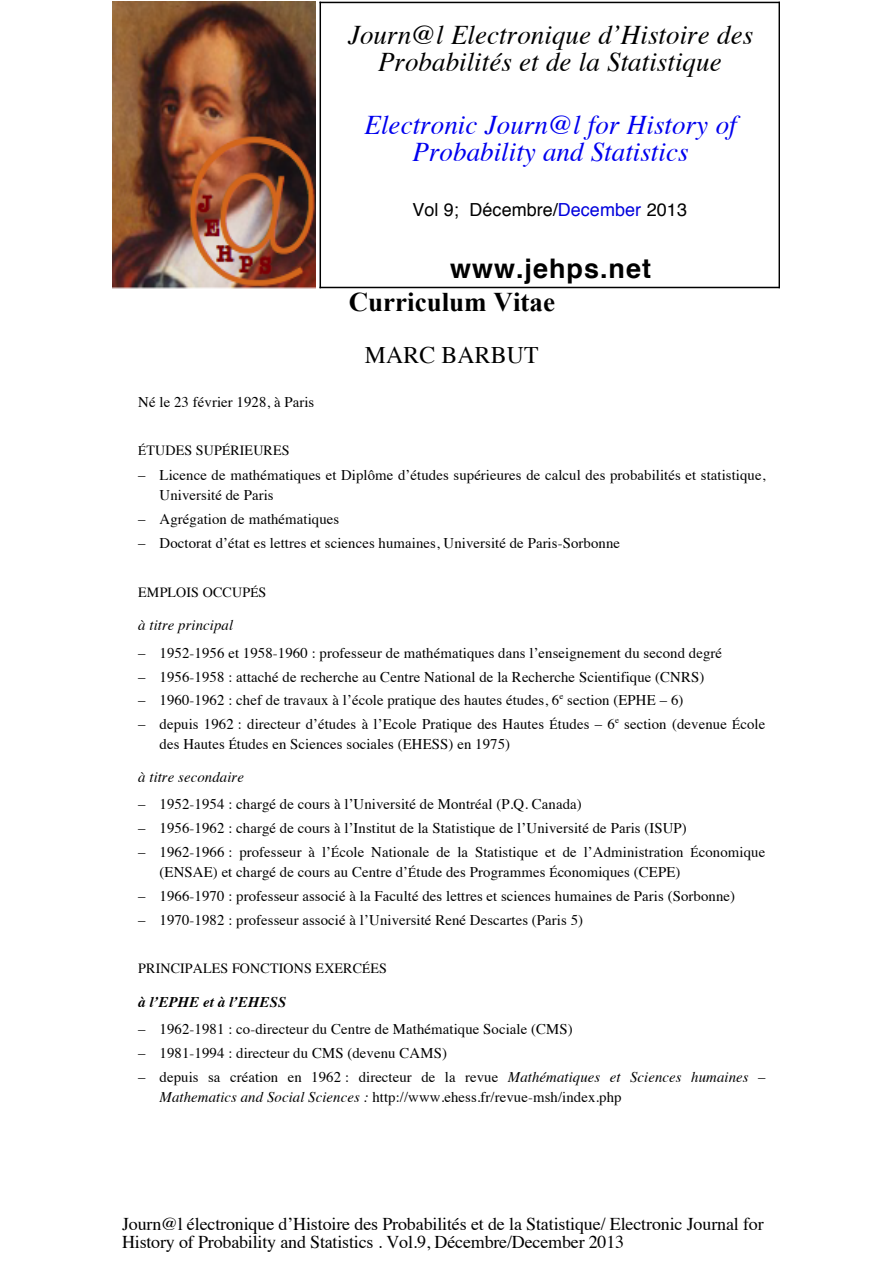
<style>
.page{position:relative;width:893px;height:1263px;background:#fff}
.page>*{position:absolute;margin:0;border:0;box-sizing:border-box;transform-origin:0 0}
.t1{font:italic 27px/27px "Times";color:#000;text-align:center}
.t2{font:italic 27px/27px "Times";color:#00e;text-align:center}
.t3{font:700 27px "Times New Roman";color:#000}
.t4{font:700 27px "Helvetica";letter-spacing:.035em;color:#000}
.t5{font:23.7px "Times";letter-spacing:.005em;color:#000}
.t6{font:18px/18px "Times";letter-spacing:-.01em;color:#000}
.t7{font:18px "Helvetica";color:#000}
.t8{font:14.7px/19.8px "Times";letter-spacing:.005em;color:#000}
.t9{font:italic 14.7px "Times";letter-spacing:.005em;color:#000}
.t10{font:italic 700 14.7px "Times";letter-spacing:.01em;color:#000}
.t11{font:14.1px "Times";letter-spacing:.01em;color:#000}
.s1{color:#00d}
.s2{font-size:13.35px}
.s3{font-style:italic}
</style>
<div class="page">
<img style="left:112px;top:2px;width:203px;height:286px">
<hr style="left:320px;top:2px;width:459px;height:1px;background:#000">
<hr style="left:320px;top:287px;width:459px;height:1px;background:#000">
<hr style="left:320px;top:2px;width:1px;height:286px;background:#000">
<hr style="left:778px;top:2px;width:1px;height:286px;background:#000">
<p class="t1" style="left:348px;top:20px;width:407px">Journ@l Electronique d’Histoire des<br>Probabilités et de la Statistique</p>
<p class="t2" style="left:364px;top:110px;width:374px">Electronic Journ@l for History of<br>Probability and Statistics</p>
<p class="t7" style="left:412px;top:196px;width:276px">Vol 9; Décembre/<span class="s1">December</span> 2013</p>
<p class="t4" style="left:450px;top:246px;width:203px">www.jehps.net</p>
<p class="t3" style="left:349px;top:283px;width:208px">Curriculum Vitae</p>
<p class="t5" style="left:365px;top:332px;width:175px">MARC BARBUT</p>
<p class="t8" style="left:138px;top:391px;width:178px">Né le 23 février 1928, à Paris</p>
<p class="t11" style="left:138px;top:438px;width:153px"><span class="s2">É</span>TUDES SUP<span class="s2">É</span>RIEURES</p>
<p class="t8" style="left:160px;top:464px;width:607px;text-indent:-21px">– Licence de mathématiques et Diplôme d’études supérieures de calcul des probabilités et statistique,<br>Université de Paris</p>
<p class="t8" style="left:138px;top:508px;width:203px">– Agrégation de mathématiques</p>
<p class="t8" style="left:138px;top:532px;width:483px">– Doctorat d’état es lettres et sciences humaines, Université de Paris-Sorbonne</p>
<p class="t11" style="left:138px;top:579px;width:130px">EMPLOIS OCCUP<span class="s2">É</span>S</p>
<p class="t9" style="left:138px;top:613px;width:96px">à titre principal</p>
<p class="t8" style="left:138px;top:642px;width:585px">– 1952-1956 et 1958-1960 : professeur de mathématiques dans l’enseignement du second degré</p>
<p class="t8" style="left:138px;top:665px;width:568px">– 1956-1958 : attaché de recherche au Centre National de la Recherche Scientifique (CNRS)</p>
<p class="t8" style="left:138px;top:689px;width:547px">– 1960-1962 : chef de travaux à l’école pratique des hautes études, 6<sup>e</sup> section (EPHE – 6)</p>
<p class="t8" style="left:160px;top:713px;width:607px;text-indent:-21px">– depuis 1962 : directeur d’études à l’Ecole Pratique des Hautes <span class="s2">É</span>tudes – 6<sup>e</sup> section (devenue <span class="s2">É</span>cole des Hautes <span class="s2">É</span>tudes en Sciences sociales (EHESS) en 1975)</p>
<p class="t9" style="left:138px;top:764px;width:107px">à titre secondaire</p>
<p class="t8" style="left:138px;top:793px;width:445px">– 1952-1954 : chargé de cours à l’Université de Montréal (P.Q. Canada)</p>
<p class="t8" style="left:138px;top:817px;width:550px">– 1956-1962 : chargé de cours à l’Institut de la Statistique de l’Université de Paris (ISUP)</p>
<p class="t8" style="left:160px;top:841px;width:607px;text-indent:-21px">– 1962-1966 : professeur à l’<span class="s2">É</span>cole Nationale de la Statistique et de l’Administration <span class="s2">É</span>conomique (ENSAE) et chargé de cours au Centre d’<span class="s2">É</span>tude des Programmes <span class="s2">É</span>conomiques (CEPE)</p>
<p class="t8" style="left:138px;top:884px;width:598px">– 1966-1970 : professeur associé à la Faculté des lettres et sciences humaines de Paris (Sorbonne)</p>
<p class="t8" style="left:138px;top:908px;width:446px">– 1970-1982 : professeur associé à l’Université René Descartes (Paris 5)</p>
<p class="t11" style="left:138px;top:955px;width:250px">PRINCIPALES FONCTIONS EXERC<span class="s2">É</span>ES</p>
<p class="t10" style="left:138px;top:988px;width:150px">à l’EPHE et à l’EHESS</p>
<p class="t8" style="left:138px;top:1018px;width:436px">– 1962-1981 : co-directeur du Centre de Mathématique Sociale (CMS)</p>
<p class="t8" style="left:138px;top:1042px;width:310px">– 1981-1994 : directeur du CMS (devenu CAMS)</p>
<p class="t8" style="left:160px;top:1066px;width:607px;text-indent:-21px">– depuis sa création en 1962 : directeur de la revue <span class="s3">Mathématiques et Sciences humaines –<br>Mathematics and Social Sciences :</span> http://www.ehess.fr/revue-msh/index.php</p>
<p class="t6" style="left:122px;top:1214px;width:643px">Journ@l électronique d’Histoire des Probabilités et de la Statistique/ Electronic Journal for<br>History of Probability and Statistics . Vol.9, Décembre/December 2013</p>
</div>
